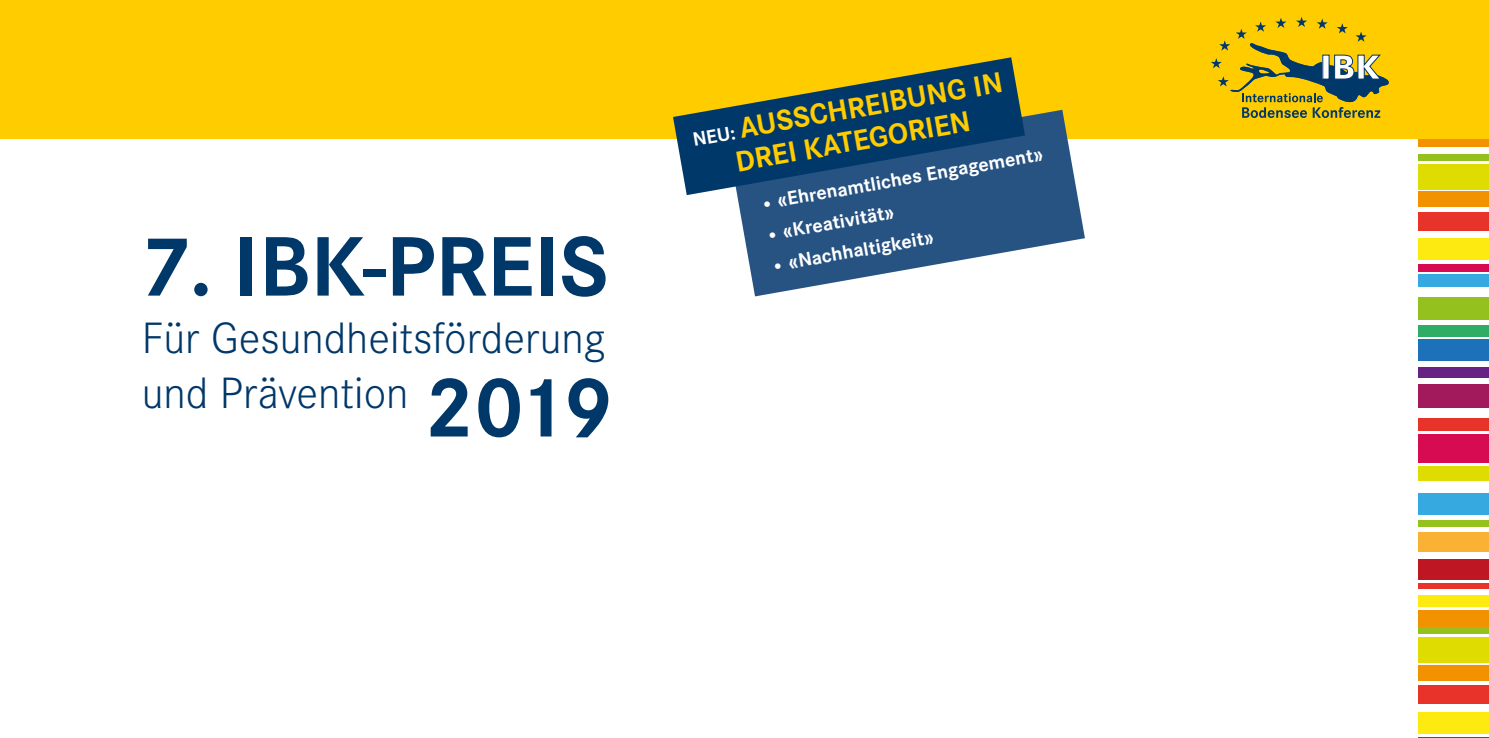
<style>
.page{position:relative;width:1489px;height:738px;background:#fff}
.page>*{position:absolute;margin:0;border:0;box-sizing:border-box;transform-origin:0 0}
.t1{font:700 87.5px/140.8px "Corporate S";color:#003869;text-align:right}
.t2{font:300 45.5px/55px "Corporate S";color:#003869}
.t3{font:700 30px/32.5px "Corporate S";color:#fc0;text-align:center}
.t4{font:700 20px "Corporate S";color:#fff}
.s1{font-size:20px;color:#fff}
</style>
<div class="page">
<div style="left:1418px;top:126px;width:70px;height:20px;background:#f39200"></div>
<div style="left:1418px;top:609px;width:70px;height:21px;background:#f39200"></div>
<div style="left:1418px;top:192px;width:70px;height:15px;background:#f39200"></div>
<div style="left:1418px;top:466px;width:70px;height:14px;background:#dedc00"></div>
<div style="left:1418px;top:164px;width:70px;height:25px;background:#dedc00"></div>
<div style="left:1418px;top:520px;width:70px;height:7px;background:#95c11f"></div>
<div style="left:1418px;top:154px;width:70px;height:6px;background:#95c11f"></div>
<div style="left:1418px;top:297px;width:70px;height:23px;background:#95c11f"></div>
<div style="left:1418px;top:594px;width:70px;height:12px;background:#fcea10"></div>
<div style="left:1418px;top:238px;width:70px;height:21px;background:#fcea10"></div>
<div style="left:1418px;top:531px;width:70px;height:20px;background:#f9b234"></div>
<div style="left:1418px;top:582px;width:70px;height:5px;background:#e7332a"></div>
<div style="left:1418px;top:558px;width:70px;height:21px;background:#be1622"></div>
<div style="left:1418px;top:434px;width:70px;height:28px;background:#d60b52"></div>
<div style="left:1418px;top:264px;width:70px;height:7px;background:#d60b52"></div>
<div style="left:1418px;top:418px;width:70px;height:13px;background:#e7332a"></div>
<div style="left:1418px;top:211px;width:70px;height:19px;background:#e7332a"></div>
<div style="left:1418px;top:384px;width:70px;height:23px;background:#a21a5b"></div>
<div style="left:1418px;top:367px;width:70px;height:10px;background:#662383"></div>
<div style="left:1418px;top:339px;width:70px;height:22px;background:#1d71b8"></div>
<div style="left:1418px;top:493px;width:70px;height:21px;background:#36a9e1"></div>
<div style="left:1418px;top:274px;width:70px;height:12px;background:#36a9e1"></div>
<div style="left:1418px;top:325px;width:70px;height:11px;background:#2fac66"></div>
<div style="left:1418px;top:665px;width:70px;height:15px;background:#f39200"></div>
<div style="left:1418px;top:637px;width:70px;height:25px;background:#dedc00"></div>
<div style="left:1418px;top:627px;width:70px;height:6px;background:#95c11f"></div>
<div style="left:1418px;top:711px;width:70px;height:21px;background:#fcea10"></div>
<hr style="left:1418px;top:737px;width:70px;height:1px;background:#d60b52">
<div style="left:1418px;top:684px;width:70px;height:19px;background:#e7332a"></div>
<div style="left:0;top:0;width:1488px;height:138px;background:#fc0"></div>
<svg style="left:1211px;top:17px;width:177px;height:101px"></svg>
<svg style="left:737px;top:110px;width:347px;height:186px;fill:#275383"></svg>
<svg style="left:673px;top:57px;width:351px;height:138px;fill:#003869"></svg>
<h1 class="t1" style="left:140px;top:198px;width:475px">7. IBK-PREIS<br>2019</h1>
<h2 class="t2" style="left:142px;top:311px;width:465px">Für Gesundheitsförderung und Prävention</h2>
<h3 class="t3" style="left:689px;top:121px;width:316px;rotate:-10deg"><span class="s1">NEU:</span> AUSSCHREIBUNG IN<br>DREI KATEGORIEN</h3>
<p class="t4" style="left:758px;top:192px;width:288px;rotate:-10deg">• «Ehrenamtliches Engagement»</p>
<p class="t4" style="left:763px;top:223px;width:131px;rotate:-10deg">• «Kreativität»</p>
<p class="t4" style="left:769px;top:254px;width:166px;rotate:-10deg">• «Nachhaltigkeit»</p>
</div>
